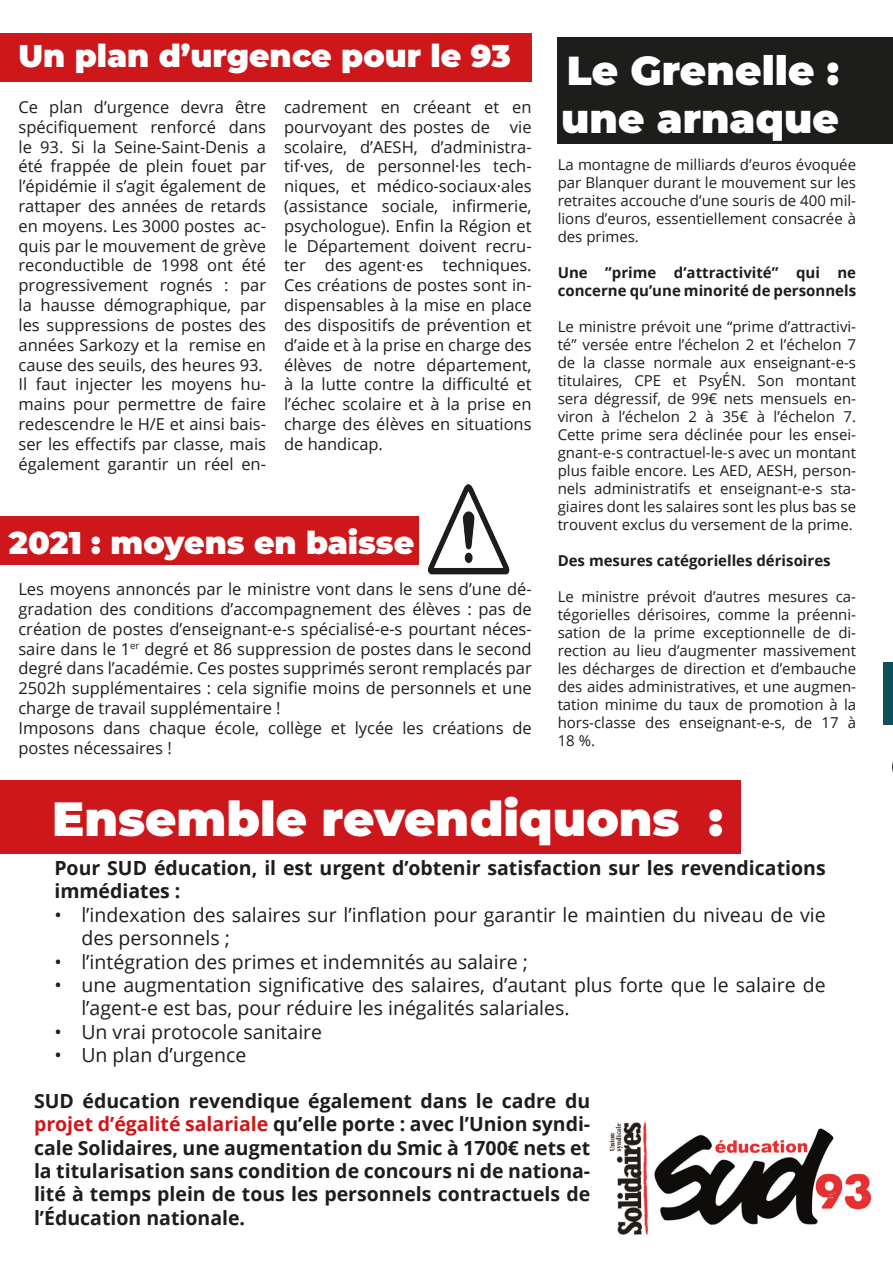
<style>
.page{position:relative;width:893px;height:1263px;background:#fff}
.page>*{position:absolute;margin:0;border:0;box-sizing:border-box;transform-origin:0 0}
.t1{font:900 48px "Montserrat";color:#fff}
.t2{font:900 40.5px "Montserrat";color:#fff}
.t3{font:900 31.5px "Montserrat";color:#fff}
.t4{font:700 19.5px/23.4px "Open Sans";color:#1d1d1b}
.t5{font:19.5px/23.4px "Open Sans";color:#1d1d1b}
.t6{font:16.5px/19.8px "Open Sans";color:#1d1d1b;text-align:justify}
.t7{font:15px/18px "Open Sans";color:#1d1d1b;text-align:justify}
.t8{font:700 15px/18px "Open Sans";color:#1d1d1b}
.s1{color:#cd171a}
</style>
<div class="page">
<div style="left:0;top:516px;width:419px;height:48px;background:#cd171a"></div>
<div style="left:558px;top:37px;width:335px;height:106px;background:#1d1d1b"></div>
<div style="left:0;top:781px;width:741px;height:73px;background:#cd171a"></div>
<div style="left:883px;top:662px;width:10px;height:62px;background:#0e515a"></div>
<div style="left:0;top:33px;width:531px;height:49px;background:#cd171a"></div>
<img style="left:609px;top:1121px;width:263px;height:114px">
<img style="left:428px;top:484px;width:82px;height:91px">
<p class="t3" style="left:18px;top:33px;width:494px">Un plan d’urgence pour le 93</p>
<p class="t6" style="left:19px;top:97px;width:249px">Ce plan d’urgence devra être spécifiquement renforcé dans le 93. Si la Seine-Saint-Denis a été frappée de plein fouet par l’épidémie il s’agit également de rattaper des années de retards en moyens. Les 3000 postes ac&shy;quis par le mouvement de grève reconductible de 1998 ont été progressivement rognés : par la hausse démographique, par les suppressions de postes des années Sarkozy et la remise en cause des seuils, des heures 93.</p>
<p class="t6" style="left:19px;top:374px;width:249px">Il faut injecter les moyens hu&shy;mains pour permettre de faire redescendre le H/E et ainsi bais&shy;ser les effectifs par classe, mais également garantir un réel en-</p>
<p class="t6" style="left:284px;top:97px;width:249px">cadrement en créeant et en pourvoyant des postes de vie scolaire, d’AESH, d’administra&shy;tif·ves, de personnel·les tech&shy;niques, et médico-sociaux·ales (assistance sociale, infirmerie, psychologue). Enfin la Région et le Département doivent recru&shy;ter des agent·es techniques.<br>Ces créations de postes sont in&shy;dispensables à la mise en place des dispositifs de prévention et d’aide et à la prise en charge des élèves de notre département, à la lutte contre la difficulté et l’échec scolaire et à la prise en charge des élèves en situations de handicap.</p>
<p class="t3" style="left:9px;top:519px;width:407px">2021 : moyens en baisse</p>
<p class="t6" style="left:18px;top:579px;width:515px">Les moyens annoncés par le ministre vont dans le sens d’une dé&shy;gradation des conditions d’accompagnement des élèves : pas de création de postes d’enseignant-e-s spécialisé-e-s pourtant néces&shy;saire dans le 1<sup>er</sup> degré et 86 suppression de postes dans le second degré dans l’académie. Ces postes supprimés seront remplacés par 2502h supplémentaires : cela signifie moins de personnels et une charge de travail supplémentaire !</p>
<p class="t6" style="left:18px;top:717px;width:515px">Imposons dans chaque école, collège et lycée les créations de postes nécessaires !</p>
<p class="t2" style="left:567px;top:40px;width:274px">Le Grenelle :</p>
<p class="t2" style="left:561px;top:89px;width:279px">une arnaque</p>
<p class="t7" style="left:558px;top:155px;width:300px">La montagne de milliards d’euros évoquée par Blanquer durant le mouvement sur les retraites accouche d’une souris de 400 mil&shy;lions d’euros, essentiellement consacrée à des primes.</p>
<p class="t8" style="left:558px;top:263px;width:300px">Une ”prime d’attractivité” qui ne concerne qu’une minorité de personnels</p>
<p class="t7" style="left:558px;top:317px;width:300px">Le ministre prévoit une “prime d’attractivi&shy;té” versée entre l’échelon 2 et l’échelon 7 de la classe normale aux enseignant-e-s titulaires, CPE et PsyÉN. Son montant sera dégressif, de 99€ nets mensuels en&shy;viron à l’échelon 2 à 35€ à l’échelon 7.<br>Cette prime sera déclinée pour les ensei&shy;gnant-e-s contractuel-le-s avec un montant plus faible encore. Les AED, AESH, person&shy;nels administratifs et enseignant-e-s sta&shy;giaires dont les salaires sont les plus bas se trouvent exclus du versement de la prime.</p>
<p class="t8" style="left:558px;top:551px;width:274px">Des mesures catégorielles dérisoires</p>
<p class="t7" style="left:558px;top:587px;width:300px">Le ministre prévoit d’autres mesures ca&shy;tégorielles dérisoires, comme la préenni&shy;sation de la prime exceptionnelle de di&shy;rection au lieu d’augmenter massivement les décharges de direction et d’embauche des aides administratives, et une augmen&shy;tation minime du taux de promotion à la hors-classe des enseignant-e-s, de 17 à 18 %.</p>
<p class="t1" style="left:52px;top:782px;width:672px">Ensemble revendiquons :</p>
<p class="t4" style="left:54px;top:856px;width:773px">Pour SUD éducation, il est urgent d’obtenir satisfaction sur les revendications immédiates :</p>
<p class="t5" style="left:81px;top:902px;width:746px;text-indent:-27px">• l’indexation des salaires sur l’inflation pour garantir le maintien du niveau de vie des personnels ;</p>
<p class="t5" style="left:54px;top:949px;width:475px">• l’intégration des primes et indemnités au salaire ;</p>
<p class="t5" style="left:81px;top:973px;width:746px;text-indent:-27px">• une augmentation significative des salaires, d’autant plus forte que le salaire de l’agent-e est bas, pour réduire les inégalités salariales.</p>
<p class="t5" style="left:54px;top:1019px;width:269px">• Un vrai protocole sanitaire</p>
<p class="t5" style="left:54px;top:1043px;width:194px">• Un plan d’urgence</p>
<p class="t4" style="left:34px;top:1088px;width:558px;text-align:justify">SUD éducation revendique également dans le cadre du <span class="s1">projet d’égalité salariale</span> qu’elle porte : avec l’Union syndi&shy;cale Solidaires, une augmentation du Smic à 1700€ nets et la titularisation sans condition de concours ni de nationa&shy;lité à temps plein de tous les personnels contractuels de l’Éducation nationale.</p>
</div>
